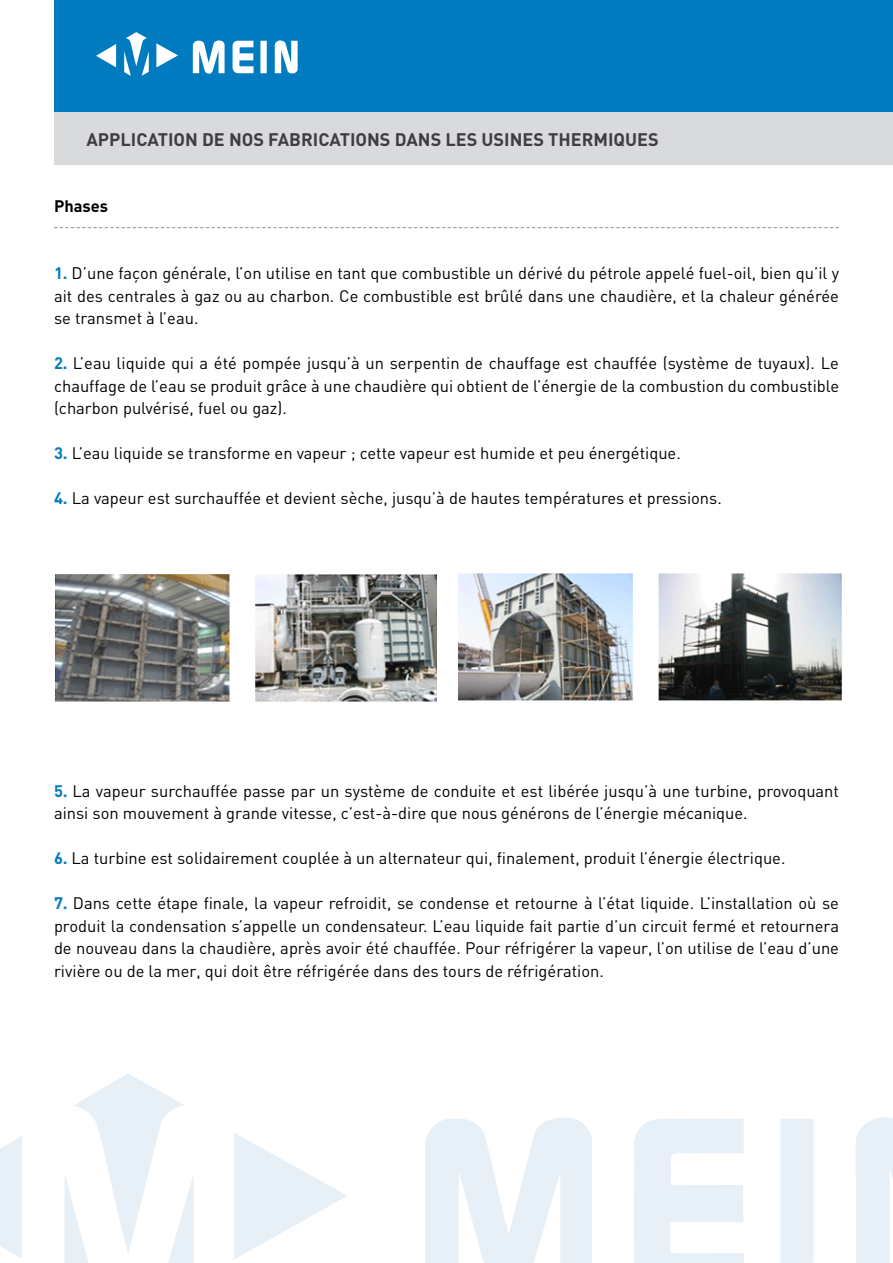
<style>
.page{position:relative;width:893px;height:1263px;background:#fff}
.page>*{position:absolute;margin:0;border:0;box-sizing:border-box;transform-origin:0 0}
.t1{font:700 18px "DIN";color:#3e3e40}
.t2{font:16.5px/22.5px "DIN";color:#000;text-align:justify}
.t3{font:700 16.5px "DIN";color:#000}
.s1{font-weight:700;color:#007bc0}
</style>
<div class="page">
<div style="left:54px;top:10px;width:839px;height:154px;background:#d9dadb"></div>
<div style="left:54px;top:0;width:839px;height:112px;background:#007bc0"></div>
<svg style="left:96px;top:32px;width:82px;height:44px"></svg>
<svg style="left:275px;top:40px;width:23px;height:34px"></svg>
<svg style="left:193px;top:40px;width:32px;height:34px"></svg>
<svg style="left:233px;top:41px;width:21px;height:32px"></svg>
<div style="left:260px;top:41px;width:7px;height:32px;background:#fff"></div>
<svg style="left:0;top:1074px;width:347px;height:189px"></svg>
<svg style="left:856px;top:1117px;width:37px;height:146px;background:#e9f0f7"></svg>
<svg style="left:425px;top:1118px;width:167px;height:145px"></svg>
<svg style="left:634px;top:1119px;width:110px;height:144px"></svg>
<div style="left:780px;top:1119px;width:34px;height:144px;background:#e7eff7"></div>
<svg style="left:54px;top:227px;width:785px;height:1px"></svg>
<img style="left:55px;top:574px;width:382px;height:128px">
<img style="left:458px;top:573px;width:384px;height:128px">
<p class="t1" style="left:86px;top:127px;width:574px">APPLICATION DE NOS FABRICATIONS DANS LES USINES THERMIQUES</p>
<p class="t3" style="left:54px;top:195px;width:56px">PHASES</p>
<p class="t2" style="left:54px;top:262px;width:787px"><span class="s1">1.</span> D’une façon générale, l’on utilise en tant que combustible un dérivé du pétrole appelé fuel-oil, bien qu’il y ait des centrales à gaz ou au charbon. Ce combustible est brûlé dans une chaudière, et la chaleur générée se transmet à l’eau.</p>
<p class="t2" style="left:54px;top:352px;width:787px"><span class="s1">2.</span> L’eau liquide qui a été pompée jusqu’à un serpentin de chauffage est chauffée (système de tuyaux). Le chauffage de l’eau se produit grâce à une chaudière qui obtient de l’énergie de la combustion du combustible (charbon pulvérisé, fuel ou gaz).</p>
<p class="t2" style="left:54px;top:442px;width:628px"><span class="s1">3.</span> L’eau liquide se transforme en vapeur ; cette vapeur est humide et peu énergétique.</p>
<p class="t2" style="left:54px;top:487px;width:669px"><span class="s1">4.</span> La vapeur est surchauffée et devient sèche, jusqu’à de hautes températures et pressions.</p>
<p class="t2" style="left:54px;top:779px;width:787px"><span class="s1">5.</span> La vapeur surchauffée passe par un système de conduite et est libérée jusqu’à une turbine, provoquant ainsi son mouvement à grande vitesse, c’est-à-dire que nous générons de l’énergie mécanique.</p>
<p class="t2" style="left:54px;top:847px;width:733px"><span class="s1">6.</span> La turbine est solidairement couplée à un alternateur qui, finalement, produit l’énergie électrique.</p>
<p class="t2" style="left:54px;top:892px;width:787px"><span class="s1">7.</span> Dans cette étape finale, la vapeur refroidit, se condense et retourne à l’état liquide. L’installation où se produit la condensation s’appelle un condensateur. L’eau liquide fait partie d’un circuit fermé et retournera de nouveau dans la chaudière, après avoir été chauffée. Pour réfrigérer la vapeur, l’on utilise de l’eau d’une rivière ou de la mer, qui doit être réfrigérée dans des tours de réfrigération.</p>
</div>
